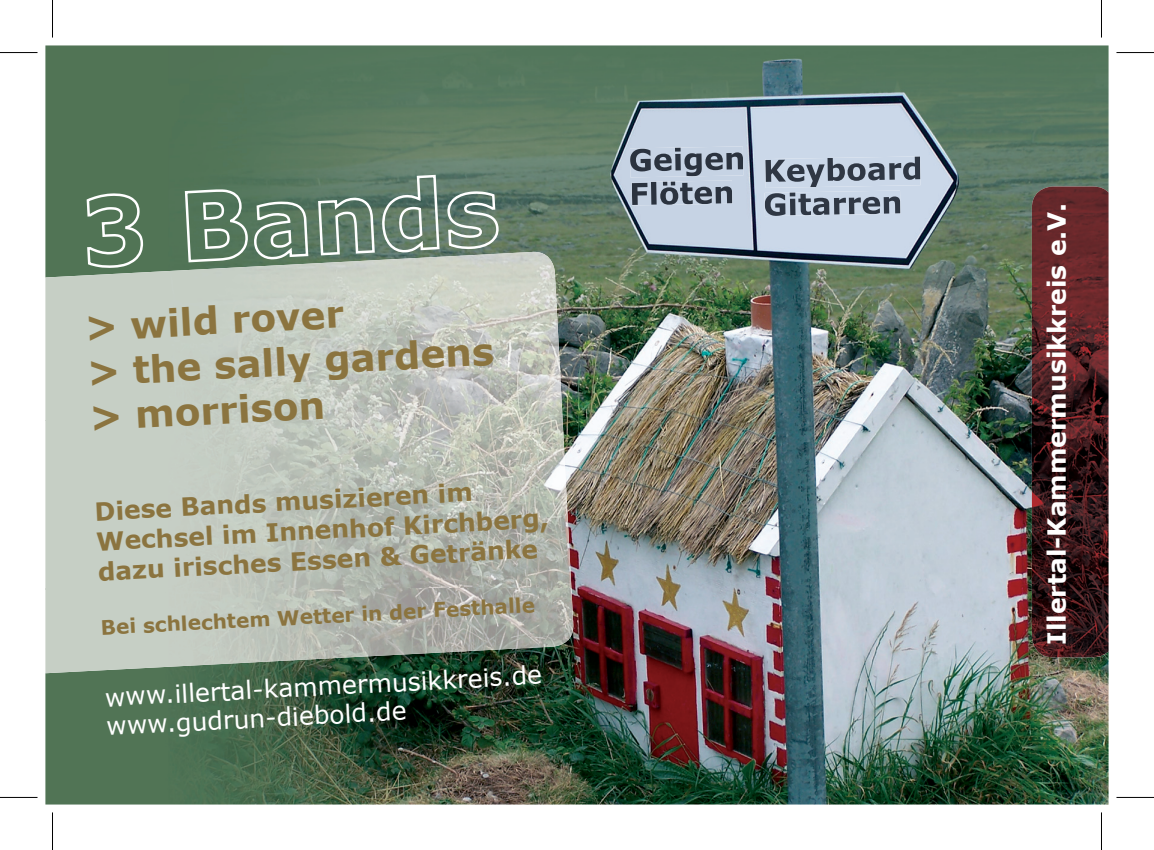
<style>
.page{position:relative;width:1154px;height:850px;background:#fff}
.page>*{position:absolute;margin:0;border:0;box-sizing:border-box;transform-origin:0 0}
.t1{font:700 37.5px/45px "Verdana";color:#8b743f}
.t2{font:700 25px/30px "Verdana";color:#8b743f}
.t3{font:25px/28.8px "Verdana";color:#fff}
.t4{font:700 25px "Verdana";color:#fff}
.t5{font:700 20px "Verdana";color:#8b743f}
</style>
<div class="page">
<img style="left:45px;top:45px;width:1063px;height:759px">
<img style="left:1032px;top:186px;width:76px;height:471px">
<img style="left:45px;top:252px;width:529px;height:421px">
<svg style="left:83px;top:170px;width:418px;height:100px;background:#718c78"></svg>
<img style="left:630px;top:146px;width:113px;height:31px">
<img style="left:632px;top:180px;width:100px;height:25px">
<img style="left:765px;top:156px;width:155px;height:32px">
<img style="left:764px;top:190px;width:136px;height:26px">
<hr style="left:0;top:52px;width:38px;height:1px;background:#000">
<hr style="left:1116px;top:52px;width:38px;height:1px;background:#000">
<hr style="left:0;top:796px;width:38px;height:1px;background:#000">
<hr style="left:1116px;top:796px;width:38px;height:1px;background:#000">
<hr style="left:52px;top:0;width:1px;height:38px;background:#000">
<hr style="left:52px;top:812px;width:1px;height:37px;background:#000">
<hr style="left:1101px;top:0;width:1px;height:38px;background:#000">
<hr style="left:1101px;top:812px;width:1px;height:37px;background:#000">
<h1 class="t1" style="left:84px;top:303px;width:408px;rotate:-3deg">&gt; wild rover<br>&gt; the sally gardens &gt; morrison</h1>
<p class="t2" style="left:94px;top:495px;width:454px;rotate:-3deg">Diese Bands musizieren im<br>Wechsel im Innenhof Kirchberg, dazu irisches Essen &amp; Getränke</p>
<p class="t5" style="left:100px;top:614px;width:436px;rotate:-3deg">Bei schlechtem Wetter in der Festhalle</p>
<p class="t3" style="left:104px;top:682px;width:439px;rotate:-3deg">www.illertal-kammermusikkreis.de www.gudrun-diebold.de</p>
<p class="t4" style="left:1041px;top:644px;width:444px;rotate:-90deg">Illertal-Kammermusikkreis e.V.</p>
</div>
